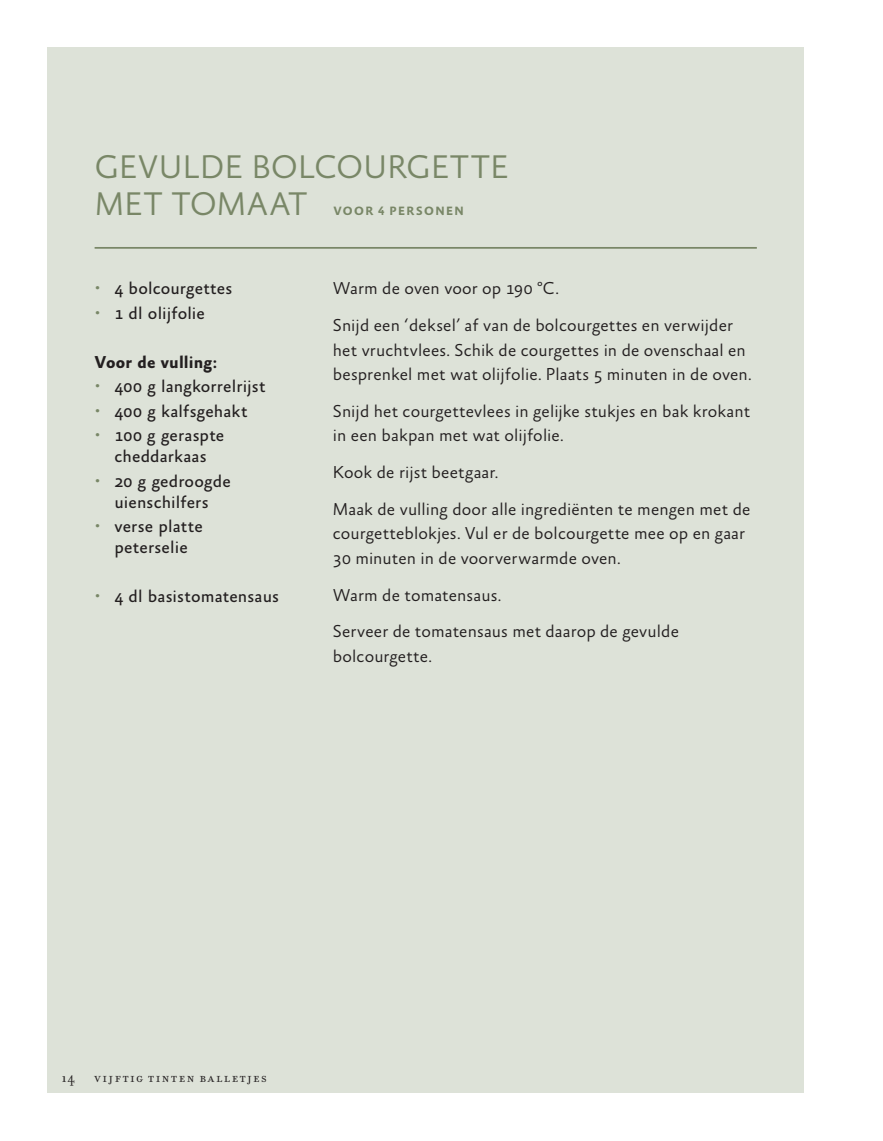
<style>
.page{position:relative;width:883px;height:1141px;background:#fff}
.page>*{position:absolute;margin:0;border:0;box-sizing:border-box;transform-origin:0 0}
.t1{font:300 33.25px/36.8px "Absara Sans OT";letter-spacing:.01em;color:#798767}
.t2{font:300 17.5px/36.8px "Absara Sans OT";letter-spacing:.005em;color:#231f20}
.t3{font:17.5px/24.5px "Absara Sans OT";letter-spacing:.01em;color:#231f20}
.t4{font:700 17.5px "Absara Sans OT";letter-spacing:.005em;color:#231f20}
.t5{font:14.88px "Filosofia OT";letter-spacing:.11em;color:#231f20}
.t6{font:700 12.25px "Absara Sans OT";letter-spacing:.11em;color:#798767}
</style>
<div class="page">
<div style="left:48px;top:48px;width:756px;height:1045px;background:#dde2d8"></div>
<hr style="left:95px;top:247px;width:662px;height:2px;background:#798767">
<h1 class="t1" style="left:95px;top:151px;width:415px">GEVULDE BOLCOURGETTE<br>MET TOMAAT</h1>
<p class="t6" style="left:333px;top:204px;width:132px">VOOR 4 PERSONEN</p>
<p class="t3" style="left:114px;top:278px;width:119px">4 bolcourgettes<br>1 dl olijfolie</p>
<p class="t4" style="left:95px;top:353px;width:124px">Voor de vulling:</p>
<p class="t3" style="left:114px;top:376px;width:153px">400 g langkorrelrijst<br>400 g kalfsgehakt<br>100 g geraspte</p>
<p class="t3" style="left:114px;top:446px;width:118px">cheddarkaas<br>20 g gedroogde</p>
<p class="t3" style="left:114px;top:491px;width:96px">uienschilfers verse platte</p>
<p class="t3" style="left:114px;top:537px;width:75px">peterselie</p>
<p class="t3" style="left:114px;top:586px;width:166px">4 dl basistomatensaus</p>
<p class="t2" style="left:333px;top:271px;width:402px">Warm de oven voor op 190 °C.<br>Snijd een ‘deksel’ af van de bolcourgettes en verwijder</p>
<p class="t2" style="left:333px;top:339px;width:420px;line-height:24.5px">het vruchtvlees. Schik de courgettes in de ovenschaal en besprenkel met wat olijfolie. Plaats 5 minuten in de oven.</p>
<p class="t2" style="left:333px;top:400px;width:419px;line-height:24.5px">Snijd het courgettevlees in gelijke stukjes en bak krokant in een bakpan met wat olijfolie.</p>
<p class="t2" style="left:333px;top:455px;width:419px">Kook de rijst beetgaar.<br>Maak de vulling door alle ingrediënten te mengen met de</p>
<p class="t2" style="left:333px;top:523px;width:414px;line-height:24.5px">courgetteblokjes. Vul er de bolcourgette mee op en gaar<br>30 minuten in de voorverwarmde oven.</p>
<p class="t2" style="left:333px;top:578px;width:348px">Warm de tomatensaus.<br>Serveer de tomatensaus met daarop de gevulde</p>
<p class="t2" style="left:333px;top:639px;width:101px">bolcourgette.</p>
<p class="t5" style="left:62px;top:1070px;width:15px">14</p>
<p class="t5" style="left:95px;top:1070px;width:174px">vijftig tinten balletjes</p>
</div>
